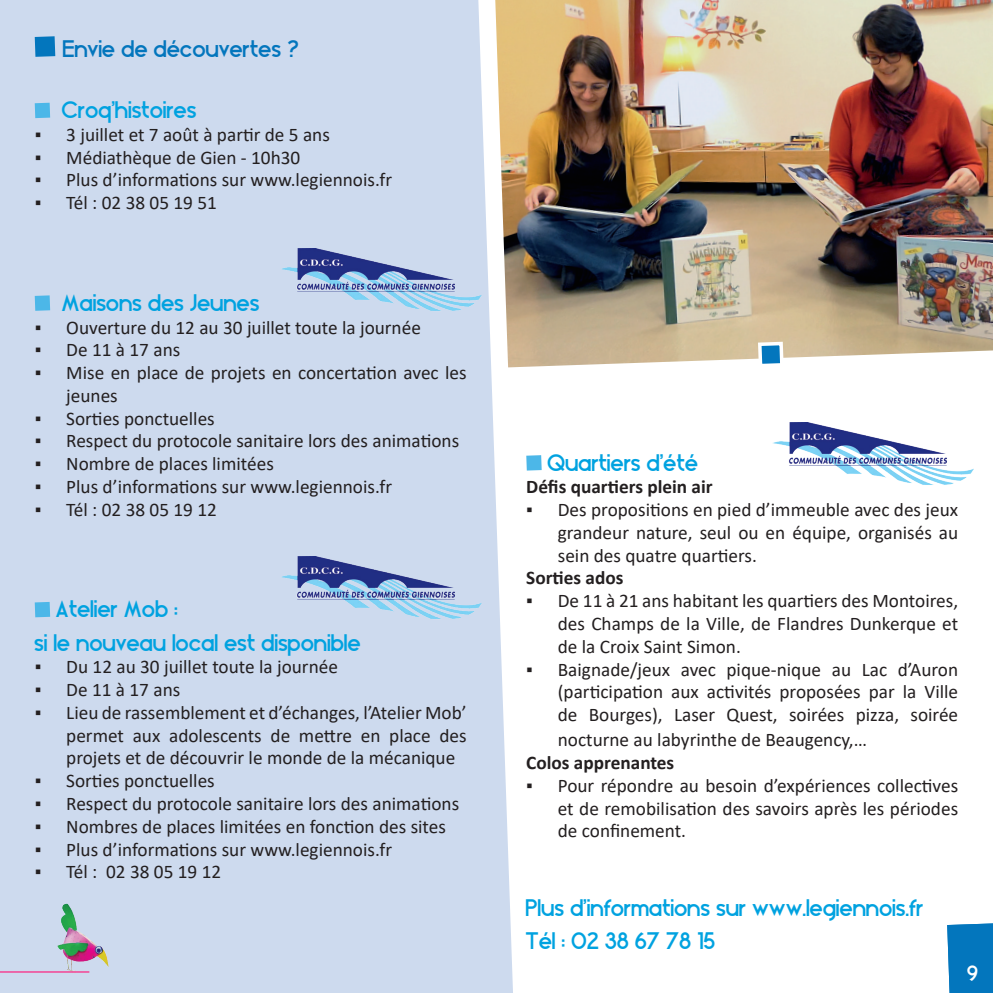
<style>
.page{position:relative;width:993px;height:993px;background:#fff}
.page>*{position:absolute;margin:0;border:0;box-sizing:border-box;transform-origin:0 0}
.t1{font:24.5px/33.2px "Blissful Thinking";color:#00a2e0}
.t2{font:24.5px "Blissful Thinking";color:#0376bd}
.t3{font:22.75px "Blissful Thinking";color:#fff}
.t4{font:19.25px/22.8px "Calibri";color:#231f20;text-align:justify}
.t5{font:700 19.25px "Calibri";color:#231f20}
</style>
<div class="page">
<div style="left:947px;top:923px;width:45px;height:69px;background:#0376bd"></div>
<div style="left:0;top:0;width:513px;height:992px;background:#cddaee"></div>
<svg style="left:35px;top:36px;width:20px;height:21px"></svg>
<div style="left:35px;top:103px;width:15px;height:15px;background:#4cb7e8"></div>
<div style="left:35px;top:295px;width:15px;height:16px;background:#4cb7e8"></div>
<div style="left:35px;top:601px;width:15px;height:16px;background:#4cb7e8"></div>
<img style="left:495px;top:0;width:497px;height:367px">
<svg style="left:756px;top:340px;width:29px;height:27px"></svg>
<div style="left:526px;top:455px;width:15px;height:15px;background:#4cb7e8"></div>
<img style="left:44px;top:899px;width:69px;height:78px">
<hr style="left:0;top:970px;width:89px;height:2px;background:#ef59a1">
<img style="left:280px;top:248px;width:201px;height:69px">
<img style="left:280px;top:556px;width:201px;height:68px">
<img style="left:773px;top:422px;width:199px;height:63px">
<p class="t2" style="left:63px;top:35px;width:238px">Envie de découvertes ?</p>
<p class="t1" style="left:62px;top:93px;width:136px">Croq’histoires</p>
<p class="t4" style="left:35px;top:123px;width:296px">▪ 3 juillet et 7 août à partir de 5 ans</p>
<p class="t4" style="left:35px;top:145px;width:267px">▪ Médiathèque de Gien - 10h30</p>
<p class="t4" style="left:35px;top:168px;width:359px">▪ Plus d’informations sur www.legiennois.fr</p>
<p class="t4" style="left:35px;top:191px;width:184px">▪ Tél : 02 38 05 19 51</p>
<p class="t1" style="left:62px;top:285px;width:199px">Maisons des Jeunes</p>
<p class="t4" style="left:35px;top:315px;width:387px">▪ Ouverture du 12 au 30 juillet toute la journée</p>
<p class="t4" style="left:35px;top:338px;width:147px">▪ De 11 à 17 ans</p>
<p class="t4" style="left:66px;top:361px;width:402px;text-indent:-31px">▪ Mise en place de projets en concertation avec les jeunes</p>
<p class="t4" style="left:35px;top:406px;width:181px">▪ Sorties ponctuelles</p>
<p class="t4" style="left:35px;top:429px;width:426px">▪ Respect du protocole sanitaire lors des animations</p>
<p class="t4" style="left:35px;top:452px;width:240px">▪ Nombre de places limitées</p>
<p class="t4" style="left:35px;top:474px;width:359px">▪ Plus d’informations sur www.legiennois.fr</p>
<p class="t4" style="left:35px;top:497px;width:184px">▪ Tél : 02 38 05 19 12</p>
<p class="t1" style="left:35px;top:592px;width:328px;text-indent:21px">Atelier Mob :<br>si le nouveau local est disponible</p>
<p class="t4" style="left:35px;top:655px;width:304px">▪ Du 12 au 30 juillet toute la journée</p>
<p class="t4" style="left:35px;top:677px;width:147px">▪ De 11 à 17 ans</p>
<p class="t4" style="left:66px;top:700px;width:402px;text-indent:-31px">▪ Lieu de rassemblement et d’échanges, l’Atelier Mob’ permet aux adolescents de mettre en place des projets et de découvrir le monde de la mécanique</p>
<p class="t4" style="left:35px;top:768px;width:181px">▪ Sorties ponctuelles</p>
<p class="t4" style="left:35px;top:791px;width:426px">▪ Respect du protocole sanitaire lors des animations</p>
<p class="t4" style="left:35px;top:814px;width:412px">▪ Nombres de places limitées en fonction des sites</p>
<p class="t4" style="left:35px;top:837px;width:359px">▪ Plus d’informations sur www.legiennois.fr</p>
<p class="t4" style="left:35px;top:859px;width:188px">▪ Tél : 02 38 05 19 12</p>
<p class="t1" style="left:547px;top:445px;width:152px">Quartiers d’été</p>
<p class="t5" style="left:526px;top:473px;width:188px">Défis quartiers plein air</p>
<p class="t4" style="left:557px;top:497px;width:402px;text-indent:-31px">▪ Des propositions en pied d’immeuble avec des jeux grandeur nature, seul ou en équipe, organisés au sein des quatre quartiers.</p>
<p class="t5" style="left:526px;top:564px;width:99px">Sorties ados</p>
<p class="t4" style="left:557px;top:588px;width:402px;text-indent:-31px">▪ De 11 à 21 ans habitant les quartiers des Montoires, des Champs de la Ville, de Flandres Dunkerque et de la Croix Saint Simon.</p>
<p class="t4" style="left:557px;top:657px;width:402px;text-indent:-31px">▪ Baignade/jeux avec pique-nique au Lac d’Auron (participation aux activités proposées par la Ville de Bourges), Laser Quest, soirées pizza, soirée</p>
<p class="t4" style="left:557px;top:727px;width:310px">nocturne au labyrinthe de Beaugency,…</p>
<p class="t5" style="left:526px;top:748px;width:149px">Colos apprenantes</p>
<p class="t4" style="left:557px;top:773px;width:402px;text-indent:-31px">▪ Pour répondre au besoin d’expériences collectives et de remobilisation des savoirs après les périodes de confinement.</p>
<p class="t1" style="left:526px;top:890px;width:399px">Plus d’informations sur www.legiennois.fr<br>Tél : 02 38 67 78 15</p>
<p class="t3" style="left:967px;top:960px;width:13px">9</p>
</div>
